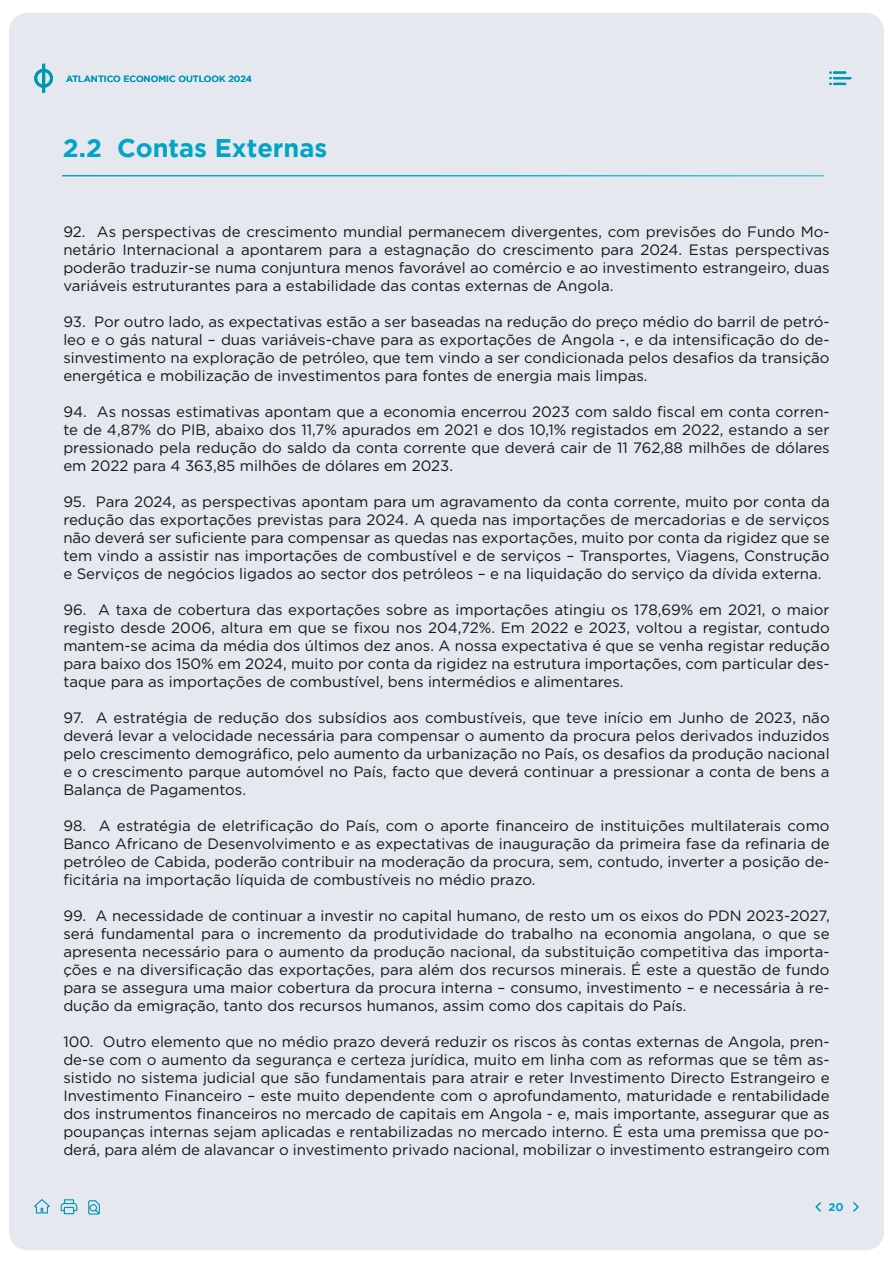
<style>
.page{position:relative;width:893px;height:1263px;background:#fff}
.page>*{position:absolute;margin:0;border:0;box-sizing:border-box;transform-origin:0 0}
.Titulos{font:700 25.5px "Gotham";color:#00a4c4}
.Texto{font:15px/18px "Gotham";color:#16151a;text-align:justify}
.t1{font:700 11.25px "Gotham";color:#00a4c4}
.t2{font:500 9px "Gotham";color:#0096b5}
</style>
<div class="page">
<div style="left:9px;top:13px;width:875px;height:1237px;background:#e5e8ee;border-radius:18px"></div>
<svg style="left:34px;top:64px;width:19px;height:29px"></svg>
<svg style="left:830px;top:71px;width:20px;height:14px"></svg>
<svg style="left:34px;top:1199px;width:66px;height:16px"></svg>
<svg style="left:815px;top:1202px;width:44px;height:10px"></svg>
<hr style="left:62px;top:175px;width:762px;height:1px;background:#fff">
<p class="t2" style="left:66px;top:73px;width:187px">ATLANTICO ECONOMIC OUTLOOK 2024</p>
<p class="Titulos" style="left:63px;top:133px;width:266px">2.2 Contas Externas</p>
<p class="Texto" style="left:63px;top:223px;width:768px">92. As perspectivas de crescimento mundial permanecem divergentes, com previsões do Fundo Mo&shy;netário Internacional a apontarem para a estagnação do crescimento para 2024. Estas perspectivas poderão traduzir-se numa conjuntura menos favorável ao comércio e ao investimento estrangeiro, duas variáveis estruturantes para a estabilidade das contas externas de Angola.</p>
<p class="Texto" style="left:63px;top:313px;width:768px">93. Por outro lado, as expectativas estão a ser baseadas na redução do preço médio do barril de petró&shy;leo e o gás natural – duas variáveis-chave para as exportações de Angola -, e da intensificação do de&shy;sinvestimento na exploração de petróleo, que tem vindo a ser condicionada pelos desafios da transição energética e mobilização de investimentos para fontes de energia mais limpas.</p>
<p class="Texto" style="left:63px;top:403px;width:768px">94. As nossas estimativas apontam que a economia encerrou 2023 com saldo fiscal em conta corren&shy;te de 4,87% do PIB, abaixo dos 11,7% apurados em 2021 e dos 10,1% registados em 2022, estando a ser pressionado pela redução do saldo da conta corrente que deverá cair de 11 762,88 milhões de dólares em 2022 para 4 363,85 milhões de dólares em 2023.</p>
<p class="Texto" style="left:63px;top:493px;width:768px">95. Para 2024, as perspectivas apontam para um agravamento da conta corrente, muito por conta da redução das exportações previstas para 2024. A queda nas importações de mercadorias e de serviços não deverá ser suficiente para compensar as quedas nas exportações, muito por conta da rigidez que se tem vindo a assistir nas importações de combustível e de serviços – Transportes, Viagens, Construção e Serviços de negócios ligados ao sector dos petróleos – e na liquidação do serviço da dívida externa.</p>
<p class="Texto" style="left:63px;top:601px;width:768px">96. A taxa de cobertura das exportações sobre as importações atingiu os 178,69% em 2021, o maior registo desde 2006, altura em que se fixou nos 204,72%. Em 2022 e 2023, voltou a registar, contudo mantem-se acima da média dos últimos dez anos. A nossa expectativa é que se venha registar redução para baixo dos 150% em 2024, muito por conta da rigidez na estrutura importações, com particular des&shy;taque para as importações de combustível, bens intermédios e alimentares.</p>
<p class="Texto" style="left:63px;top:709px;width:768px">97. A estratégia de redução dos subsídios aos combustíveis, que teve início em Junho de 2023, não deverá levar a velocidade necessária para compensar o aumento da procura pelos derivados induzidos pelo crescimento demográfico, pelo aumento da urbanização no País, os desafios da produção nacional e o crescimento parque automóvel no País, facto que deverá continuar a pressionar a conta de bens a Balança de Pagamentos.</p>
<p class="Texto" style="left:63px;top:817px;width:768px">98. A estratégia de eletrificação do País, com o aporte financeiro de instituições multilaterais como Banco Africano de Desenvolvimento e as expectativas de inauguração da primeira fase da refinaria de petróleo de Cabida, poderão contribuir na moderação da procura, sem, contudo, inverter a posição de&shy;ficitária na importação líquida de combustíveis no médio prazo.</p>
<p class="Texto" style="left:63px;top:907px;width:768px">99. A necessidade de continuar a investir no capital humano, de resto um os eixos do PDN 2023-2027, será fundamental para o incremento da produtividade do trabalho na economia angolana, o que se apresenta necessário para o aumento da produção nacional, da substituição competitiva das importa&shy;ções e na diversificação das exportações, para além dos recursos minerais. É este a questão de fundo para se assegura uma maior cobertura da procura interna – consumo, investimento – e necessária à re&shy;dução da emigração, tanto dos recursos humanos, assim como dos capitais do País.</p>
<p class="Texto" style="left:63px;top:1033px;width:768px">100. Outro elemento que no médio prazo deverá reduzir os riscos às contas externas de Angola, pren&shy;de-se com o aumento da segurança e certeza jurídica, muito em linha com as reformas que se têm as&shy;sistido no sistema judicial que são fundamentais para atrair e reter Investimento Directo Estrangeiro e Investimento Financeiro – este muito dependente com o aprofundamento, maturidade e rentabilidade dos instrumentos financeiros no mercado de capitais em Angola - e, mais importante, assegurar que as poupanças internas sejam aplicadas e rentabilizadas no mercado interno. É esta uma premissa que po&shy;derá, para além de alavancar o investimento privado nacional, mobilizar o investimento estrangeiro com</p>
<p class="t1" style="left:828px;top:1200px;width:17px">20</p>
</div>
